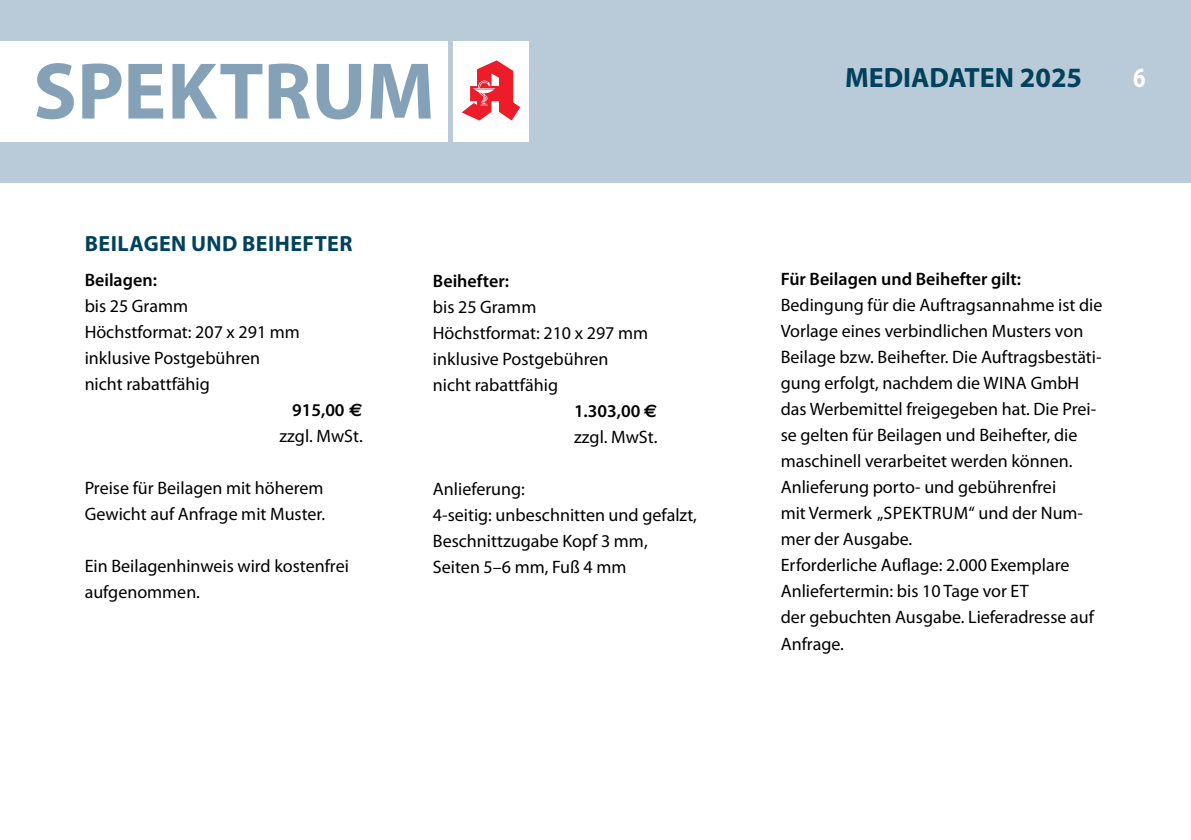
<style>
.page{position:relative;width:1191px;height:840px;background:#fff}
.page>*{position:absolute;margin:0;border:0;box-sizing:border-box;transform-origin:0 0}
.t1{font:700 28px "Myriad Pro";color:#00425c}
.t2{font:700 28px "Myriad Pro";color:#fff;scale:.8 1}
.Head-bleu{font:700 22px "Myriad Pro";letter-spacing:.02em;color:#00425c}
.Fließtext{font:18px/26px "Myriad Pro";color:#000}
.Fließtext-2{font:600 18px "Myriad Pro";color:#000}
.s1{font-family:"Euro Sans";font-weight:700}
</style>
<div class="page">
<div style="left:0;top:0;width:1191px;height:182px;background:#b9cad8"></div>
<div style="left:453px;top:41px;width:76px;height:100px;background:#fff"></div>
<div style="left:0;top:41px;width:447px;height:100px;background:#fff"></div>
<svg style="left:461px;top:60px;width:60px;height:61px"></svg>
<svg style="left:36px;top:63px;width:395px;height:56px"></svg>
<p class="Head-bleu" style="left:85px;top:229px;width:269px">BEILAGEN UND BEIHEFTER</p>
<p class="Fließtext-2" style="left:85px;top:268px;width:74px">Beilagen:</p>
<p class="Fließtext" style="left:85px;top:292px;width:217px">bis 25 Gramm<br>Höchstformat: 207 x 291 mm</p>
<p class="Fließtext" style="left:85px;top:344px;width:177px">inklusive Postgebühren nicht rabattfähig</p>
<p class="Fließtext-2" style="left:292px;top:398px;width:72px">915,00 <span class="s1">€</span></p>
<p class="Fließtext" style="left:279px;top:422px;width:85px">zzgl. MwSt.</p>
<p class="Fließtext" style="left:85px;top:474px;width:240px">Preise für Beilagen mit höherem</p>
<p class="Fließtext" style="left:85px;top:500px;width:242px">Gewicht auf Anfrage mit Muster.</p>
<p class="Fließtext" style="left:85px;top:552px;width:266px">Ein Beilagenhinweis wird kostenfrei aufgenommen.</p>
<p class="Fließtext-2" style="left:433px;top:269px;width:78px">Beihefter:</p>
<p class="Fließtext" style="left:433px;top:293px;width:217px">bis 25 Gramm<br>Höchstformat: 210 x 297 mm</p>
<p class="Fließtext" style="left:433px;top:345px;width:177px">inklusive Postgebühren nicht rabattfähig</p>
<p class="Fließtext-2" style="left:574px;top:399px;width:68px">1.303,00</p>
<p class="Fließtext" style="left:574px;top:423px;width:85px">zzgl. MwSt.</p>
<p class="Fließtext" style="left:433px;top:475px;width:265px">Anlieferung:<br>4-seitig: unbeschnitten und gefalzt,<br>Beschnittzugabe Kopf 3 mm,</p>
<p class="Fließtext" style="left:433px;top:553px;width:195px">Seiten 5–6 mm, Fuß 4 mm</p>
<p class="t1" style="left:845px;top:59px;width:238px">MEDIADATEN 2025</p>
<p class="t2" style="left:1133px;top:59px;width:17px">6</p>
<p class="Fließtext-2" style="left:780px;top:267px;width:242px">Für Beilagen und Beihefter gilt:</p>
<p class="Fließtext" style="left:780px;top:291px;width:323px">Bedingung für die Auftragsannahme ist die Vorlage eines verbindlichen Musters von Beilage bzw. Beihefter. Die Auftragsbestäti&shy;gung erfolgt, nachdem die WINA GmbH das Werbemittel freigegeben hat. Die Prei&shy;se gelten für Beilagen und Beihefter, die maschinell verarbeitet werden können.</p>
<p class="Fließtext" style="left:780px;top:473px;width:304px">Anlieferung porto- und gebührenfrei mit Vermerk „SPEKTRUM“ und der Num&shy;mer der Ausgabe.</p>
<p class="Fließtext" style="left:780px;top:551px;width:290px">Erforderliche Auflage: 2.000 Exemplare</p>
<p class="Fließtext" style="left:780px;top:577px;width:315px">Anliefertermin: bis 10 Tage vor ET<br>der gebuchten Ausgabe. Lieferadresse auf<br>Anfrage.</p>
</div>
